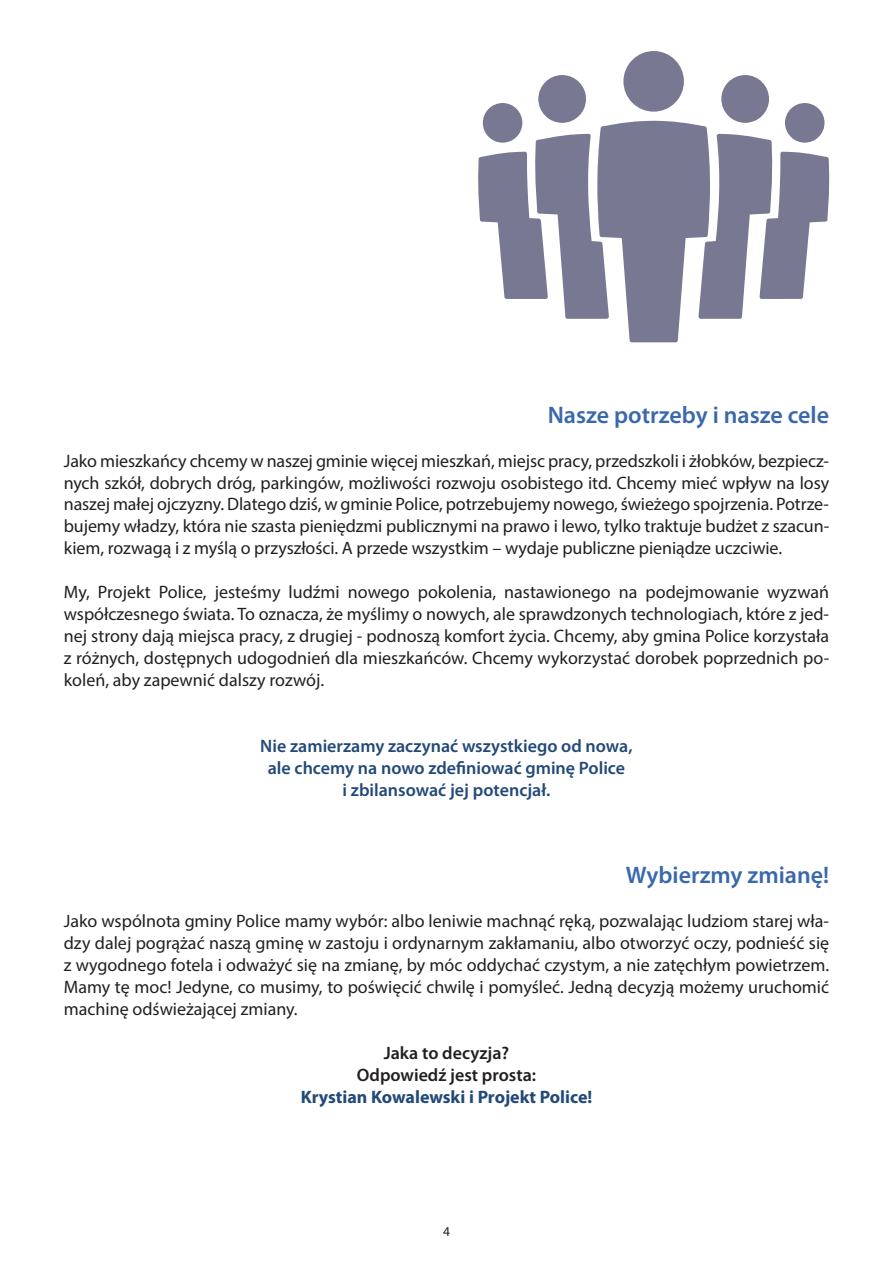
<style>
.page{position:relative;width:893px;height:1263px;background:#fff}
.page>*{position:absolute;margin:0;border:0;box-sizing:border-box;transform-origin:0 0}
.t1{font:600 24px "Myriad Pro";color:#3a68ad}
.t2{font:18px/21.9px "Myriad Pro";color:#231f20;text-align:justify}
.t3{font:600 18px/21.9px "Myriad Pro";color:#234978;text-align:center}
.t4{font:600 18px/21.9px "Myriad Pro";color:#231f20;text-align:center}
.t5{font:700 18px "Myriad Pro";color:#234978}
.t6{font:13.5px "Myriad Pro";color:#231f20}
</style>
<div class="page">
<div style="left:623px;top:51px;width:61px;height:61px;background:#787892;border-radius:50%"></div>
<div style="left:538px;top:75px;width:48px;height:48px;background:#787892;border-radius:50%"></div>
<div style="left:483px;top:103px;width:39px;height:40px;background:#787892;border-radius:50%"></div>
<div style="left:721px;top:75px;width:48px;height:48px;background:#787892;border-radius:50%"></div>
<svg style="left:478px;top:121px;width:351px;height:221px"></svg>
<div style="left:785px;top:103px;width:39px;height:40px;background:#787892;border-radius:50%"></div>
<h1 class="t1" style="left:548px;top:399px;width:283px">Nasze potrzeby i nasze cele</h1>
<p class="t2" style="left:64px;top:449px;width:767px">Jako mieszkańcy chcemy w naszej gminie więcej mieszkań, miejsc pracy, przedszkoli i żłobków, bezpiecz&shy;nych szkół, dobrych dróg, parkingów, możliwości rozwoju osobistego itd. Chcemy mieć wpływ na losy naszej małej ojczyzny. Dlatego dziś, w gminie Police, potrzebujemy nowego, świeżego spojrzenia. Potrze&shy;bujemy władzy, która nie szasta pieniędzmi publicznymi na prawo i lewo, tylko traktuje budżet z szacun&shy;kiem, rozwagą i z myślą o przyszłości. A przede wszystkim – wydaje publiczne pieniądze uczciwie.</p>
<p class="t2" style="left:64px;top:581px;width:767px">My, Projekt Police, jesteśmy ludźmi nowego pokolenia, nastawionego na podejmowanie wyzwań współczesnego świata. To oznacza, że myślimy o nowych, ale sprawdzonych technologiach, które z jed&shy;nej strony dają miejsca pracy, z drugiej - podnoszą komfort życia. Chcemy, aby gmina Police korzystała z różnych, dostępnych udogodnień dla mieszkańców. Chcemy wykorzystać dorobek poprzednich po&shy;koleń, aby zapewnić dalszy rozwój.</p>
<p class="t3" style="left:260px;top:734px;width:374px">Nie zamierzamy zaczynać wszystkiego od nowa, ale chcemy na nowo zdefiniować gminę Police<br>i zbilansować jej potencjał.</p>
<h1 class="t1" style="left:626px;top:860px;width:205px">Wybierzmy zmianę!</h1>
<p class="t2" style="left:64px;top:910px;width:767px">Jako wspólnota gminy Police mamy wybór: albo leniwie machnąć ręką, pozwalając ludziom starej wła&shy;dzy dalej pogrążać naszą gminę w zastoju i ordynarnym zakłamaniu, albo otworzyć oczy, podnieść się z wygodnego fotela i odważyć się na zmianę, by móc oddychać czystym, a nie zatęchłym powietrzem.<br>Mamy tę moc! Jedyne, co musimy, to poświęcić chwilę i pomyśleć. Jedną decyzją możemy uruchomić machinę odświeżającej zmiany.</p>
<p class="t4" style="left:357px;top:1041px;width:181px">Jaka to decyzja?<br>Odpowiedź jest prosta:</p>
<p class="t5" style="left:301px;top:1086px;width:293px">Krystian Kowalewski i Projekt Police!</p>
<p class="t6" style="left:443px;top:1223px;width:8px">4</p>
</div>
